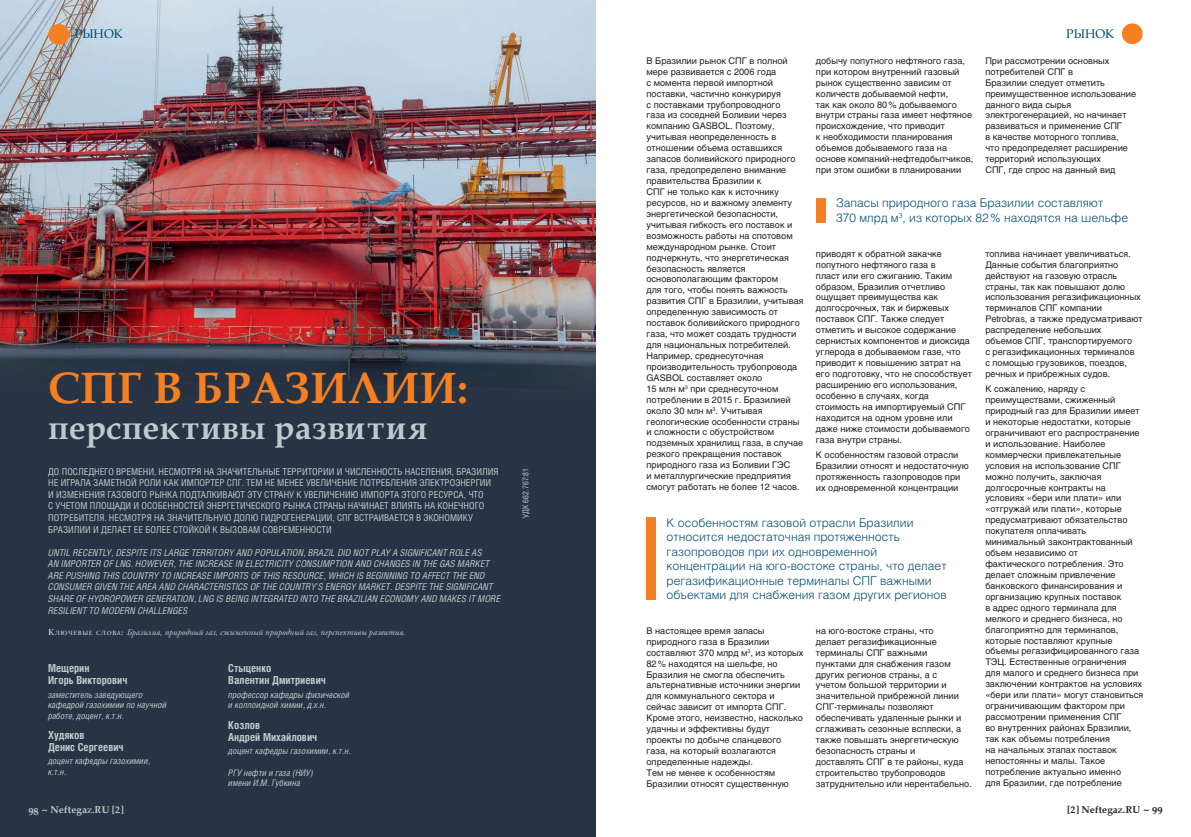
<style>
.page{position:relative;width:1191px;height:837px;background:#fff}
.page>*{position:absolute;margin:0;border:0;box-sizing:border-box;transform-origin:0 0}
.Zagolovok{font:700 42px "Palladium C";color:#f57f21}
.Zagolovok-2{font:700 32px "Palladium C";color:#c0cace}
.Vrezka{font:12px/14.4px "Helios Light C";color:#004c72}
.t1{font:12px "Palladium C";color:#004c72}
.Podzag1{font:700 11px/12px "Helios Cond C";color:#c0cace}
.Vrez{font:italic 9.5px/11.6px "Helios Cond C";color:#c0cace}
.Vrez-2{font:9.5px/11.6px "Helios Cond C";color:#c0cace}
.t2{font:700 9.5px "Palladium C";color:#c0cace}
.t3{font:700 9.5px "Palladium C";color:#231f20}
.Text{font:9.1px/10.9px "Helios C";color:#231f20}
.Podzag1-2{font:italic 9px/10.5px "Helios Cond C";color:#c0cace}
.Key{font:italic 9px "APC Garamond C";color:#c0cace}
.Text-2{font:8px "Helios Cond C";color:#c0cace}
.s1{font-weight:700;font-style:normal}
.s2{font-weight:700;font-style:normal;font-size:6.3px}
.s3{font-size:10px}
</style>
<div class="page">
<div style="left:1122px;top:23px;width:20px;height:21px;background:#f57f21;border-radius:50%"></div>
<img style="left:0;top:0;width:595px;height:836px">
<div style="left:48px;top:24px;width:21px;height:21px;background:#f57f21;border-radius:50%"></div>
<div style="left:816px;top:198px;width:9px;height:25px;background:#f57f21"></div>
<div style="left:646px;top:517px;width:10px;height:83px;background:#f57f21"></div>
<p class="t1" style="left:75px;top:26px;width:50px">РЫНОК</p>
<p class="t1" style="left:1066px;top:26px;width:50px">РЫНОК</p>
<p class="Zagolovok" style="left:48px;top:361px;width:421px">СПГ В БРАЗИЛИИ:</p>
<p class="Zagolovok-2" style="left:48px;top:407px;width:381px">перспективы развития</p>
<p class="Vrez-2" style="left:48px;top:465px;width:452px">ДО ПОСЛЕДНЕГО ВРЕМЕНИ, НЕСМОТРЯ НА ЗНАЧИТЕЛЬНЫЕ ТЕРРИТОРИИ И ЧИСЛЕННОСТЬ НАСЕЛЕНИЯ, БРАЗИЛИЯ НЕ ИГРАЛА ЗАМЕТНОЙ РОЛИ КАК ИМПОРТЕР СПГ. ТЕМ НЕ МЕНЕЕ УВЕЛИЧЕНИЕ ПОТРЕБЛЕНИЯ ЭЛЕКТРОЭНЕРГИИ И ИЗМЕНЕНИЯ ГАЗОВОГО РЫНКА ПОДТАЛКИВАЮТ ЭТУ СТРАНУ К УВЕЛИЧЕНИЮ ИМПОРТА ЭТОГО РЕСУРСА, ЧТО<br>С УЧЕТОМ ПЛОЩАДИ И ОСОБЕННОСТЕЙ ЭНЕРГЕТИЧЕСКОГО РЫНКА СТРАНЫ НАЧИНАЕТ ВЛИЯТЬ НА КОНЕЧНОГО ПОТРЕБИТЕЛЯ. НЕСМОТРЯ НА ЗНАЧИТЕЛЬНУЮ ДОЛЮ ГИДРОГЕНЕРАЦИИ, СПГ ВСТРАИВАЕТСЯ В ЭКОНОМИКУ БРАЗИЛИИ И ДЕЛАЕТ ЕЕ БОЛЕЕ СТОЙКОЙ К ВЫЗОВАМ СОВРЕМЕННОСТИ</p>
<p class="Vrez" style="left:48px;top:546px;width:454px">UNTIL RECENTLY, DESPITE ITS LARGE TERRITORY AND POPULATION, BRAZIL DID NOT PLAY A SIGNIFICANT ROLE AS<br>AN IMPORTER OF LNG. HOWEVER, THE INCREASE IN ELECTRICITY CONSUMPTION AND CHANGES IN THE GAS MARKET ARE PUSHING THIS COUNTRY TO INCREASE IMPORTS OF THIS RESOURCE, WHICH IS BEGINNING TO AFFECT THE END CONSUMER GIVEN THE AREA AND CHARACTERISTICS OF THE COUNTRY'S ENERGY MARKET. DESPITE THE SIGNIFICANT SHARE OF HYDROPOWER GENERATION, LNG IS BEING INTEGRATED INTO THE BRAZILIAN ECONOMY AND MAKES IT MORE RESILIENT TO MODERN CHALLENGES</p>
<p class="Key" style="left:48px;top:626px;width:358px"><span class="s1">К</span><span class="s2">лючевые слова</span><span class="s1">:</span> Бразилия, природный газ, сжиженный природный газ, перспективы развития.</p>
<p class="Podzag1" style="left:48px;top:661px;width:81px">Мещерин<br>Игорь Викторович</p>
<p class="Podzag1-2" style="left:48px;top:688px;width:120px">заместитель заведующего кафедрой газохимии по научной работе, доцент, к.т.н.</p>
<p class="Podzag1" style="left:48px;top:728px;width:77px">Худяков<br>Денис Сергеевич</p>
<p class="Podzag1-2" style="left:48px;top:755px;width:104px">доцент кафедры газохимии, к.т.н.</p>
<p class="Podzag1" style="left:228px;top:661px;width:99px">Стыценко<br>Валентин Дмитриевич</p>
<p class="Podzag1-2" style="left:228px;top:688px;width:123px">профессор кафедры физической и коллоидной химии, д.х.н.</p>
<p class="Podzag1" style="left:228px;top:718px;width:91px">Козлов<br>Андрей Михайлович</p>
<p class="Podzag1-2" style="left:228px;top:745px;width:124px">доцент кафедры газохимии, к.т.н.</p>
<p class="Podzag1-2" style="left:228px;top:766px;width:87px">РГУ нефти и газа (НИУ) имени И.М. Губкина</p>
<p class="Text-2" style="left:521px;top:517px;width:51px;rotate:-90deg">УДК 662.767:81</p>
<p class="Text" style="left:646px;top:55px;width:159px">В Бразилии рынок СПГ в полной мере развивается с 2006 года<br>с момента первой импортной поставки, частично конкурируя<br>с поставками трубопроводного<br>газа из соседней Боливии через компанию GASBOL. Поэтому, учитывая неопределенность в отношении объема оставшихся запасов боливийского природного газа, предопределено внимание правительства Бразилии к<br>СПГ не только как к источнику ресурсов, но и важному элементу энергетической безопасности, учитывая гибкость его поставок и возможность работы на спотовом международном рынке. Стоит подчеркнуть, что энергетическая безопасность является основополагающим фактором<br>для того, чтобы понять важность развития СПГ в Бразилии, учитывая определенную зависимость от поставок боливийского природного газа, что может создать трудности для национальных потребителей.<br>Например, среднесуточная производительность трубопровода<br>GASBOL составляет около<br>15 млн м<sup>3</sup> при среднесуточном потреблении в 2015 г. Бразилией около 30 млн м<sup>3</sup>. Учитывая геологические особенности страны и сложности с обустройством подземных хранилищ газа, в случае резкого прекращения поставок природного газа из Боливии ГЭС<br>и металлургические предприятия смогут работать не более 12 часов.</p>
<p class="Text" style="left:816px;top:55px;width:159px">добычу попутного нефтяного газа, при котором внутренний газовый рынок существенно зависим от количеств добываемой нефти,<br>так как около 80% добываемого внутри страны газа имеет нефтяное происхождение, что приводит<br>к необходимости планирования объемов добываемого газа на основе компаний-нефтедобытчиков, при этом ошибки в планировании</p>
<p class="Text" style="left:985px;top:55px;width:152px">При рассмотрении основных потребителей СПГ в<br>Бразилии следует отметить преимущественное использование данного вида сырья электрогенерацией, но начинает развиваться и применение СПГ<br>в качестве моторного топлива,<br>что предопределяет расширение территорий использующих<br>СПГ, где спрос на данный вид</p>
<p class="Vrezka" style="left:836px;top:195px;width:293px;line-height:15px">Запасы природного газа Бразилии составляют<br>370 млрд м<sup>3</sup>, из которых 82% находятся на шельфе</p>
<p class="Text" style="left:816px;top:248px;width:157px">приводят к обратной закачке попутного нефтяного газа в<br>пласт или его сжиганию. Таким образом, Бразилия отчетливо ощущает преимущества как долгосрочных, так и биржевых поставок СПГ. Также следует отметить и высокое содержание сернистых компонентов и диоксида углерода в добываемом газе, что приводит к повышению затрат на его подготовку, что не способствует расширению его использования, особенно в случаях, когда стоимость на импортируемый СПГ находится на одном уровне или даже ниже стоимости добываемого газа внутри страны.</p>
<p class="Text" style="left:816px;top:449px;width:154px">К особенностям газовой отрасли<br>Бразилии относят и недостаточную протяженность газопроводов при их одновременной концентрации</p>
<p class="Text" style="left:985px;top:248px;width:159px">топлива начинает увеличиваться.<br>Данные события благоприятно действуют на газовую отрасль страны, так как повышают долю использования регазификационных терминалов СПГ компании<br>Petrobras, а также предусматривают распределение небольших<br>объемов СПГ, транспортируемого<br>с регазификационных терминалов<br>с помощью грузовиков, поездов, речных и прибрежных судов.</p>
<p class="Text" style="left:985px;top:383px;width:159px">К сожалению, наряду с преимуществами, сжиженный природный газ для Бразилии имеет и некоторые недостатки, которые ограничивают его распространение и использование. Наиболее коммерчески привлекательные условия на использование СПГ можно получить, заключая долгосрочные контракты на условиях «бери или плати» или «отгружай или плати», которые предусматривают обязательство покупателя оплачивать минимальный законтрактованный объем независимо от<br>фактического потребления. Это делает сложным привлечение банковского финансирования и организацию крупных поставок<br>в адрес одного терминала для мелкого и среднего бизнеса, но благоприятно для терминалов, которые поставляют крупные объемы регазифицированного газа<br>ТЭЦ. Естественные ограничения для малого и среднего бизнеса при заключении контрактов на условиях «бери или плати» могут становиться ограничивающим фактором при рассмотрении применения СПГ<br>во внутренних районах Бразилии, так как объемы потребления<br>на начальных этапах поставок непостоянны и малы. Такое потребление актуально именно<br>для Бразилии, где потребление</p>
<p class="Vrezka" style="left:666px;top:515px;width:281px">К особенностям газовой отрасли Бразилии относится недостаточная протяженность газопроводов при их одновременной концентрации на юго-востоке страны, что делает регазификационные терминалы СПГ важными объектами для снабжения газом других регионов</p>
<p class="Text" style="left:646px;top:624px;width:158px">В настоящее время запасы природного газа в Бразилии составляют 370 млрд м<sup>3</sup>, из которых<br>82% находятся на шельфе, но<br>Бразилия не смогла обеспечить альтернативные источники энергии для коммунального сектора и сейчас зависит от импорта СПГ.<br>Кроме этого, неизвестно, насколько удачны и эффективны будут проекты по добыче сланцевого газа, на который возлагаются определенные надежды.<br>Тем не менее к особенностям<br>Бразилии относят существенную</p>
<p class="Text" style="left:816px;top:624px;width:157px">на юго-востоке страны, что<br>делает регазификационные терминалы СПГ важными<br>пунктами для снабжения газом других регионов страны, а с<br>учетом большой территории и значительной прибрежной линии<br>СПГ-терминалы позволяют обеспечивать удаленные рынки и сглаживать сезонные всплески, а также повышать энергетическую безопасность страны и<br>доставлять СПГ в те районы, куда строительство трубопроводов затруднительно или нерентабельно.</p>
<p class="t2" style="left:28px;top:803px;width:97px"><span class="s3">98 ~</span> Neftegaz.RU [2]</p>
<p class="t3" style="left:1067px;top:803px;width:97px">[2] Neftegaz.RU <span class="s3">~ 99</span></p>
</div>
